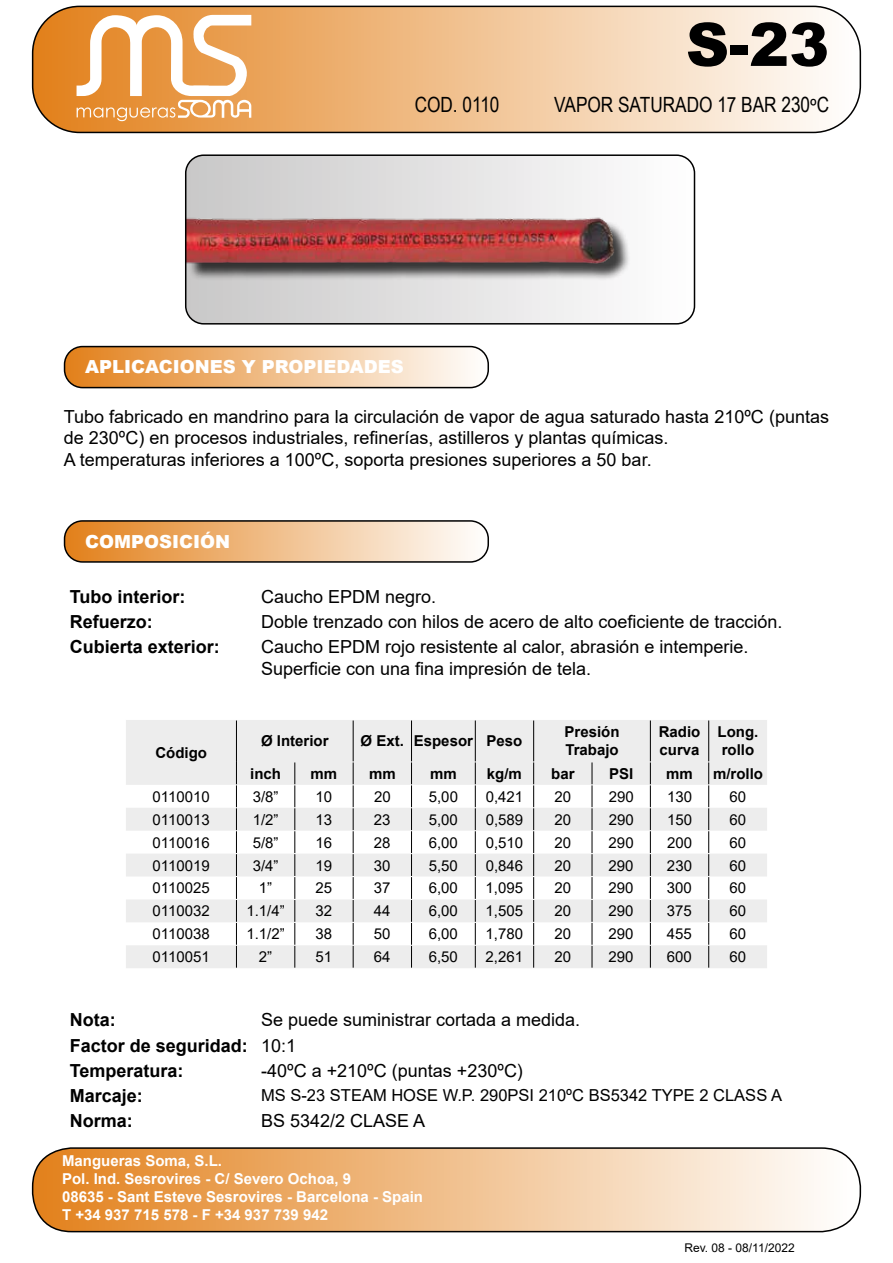
<style>
.page{position:relative;width:893px;height:1263px;background:#fff}
.page>*{position:absolute;margin:0;border:0;box-sizing:border-box;transform-origin:0 0}
.t1{font:900 60px "Arial";color:#000}
.t2{font:21px "Arial Narrow";color:#000}
.t3{font:18px/21.6px "Arial";color:#000}
.t4{font:700 18px "Arial";color:#000}
.t5{font:900 18px "Arial";color:#fff}
.t6{font:16.5px "Arial";color:#000}
.t7{font:15px "Arial";color:#000}
.t8{font:700 15px/18px "Arial";color:#fff}
.t9{font:700 15px/18px "Arial";color:#000}
.t10{font:12px "Arial";color:#000}
.s1{font-family:"Arial";font-size:18px}
.s2{font-weight:700}
</style>
<div class="page">
<img style="left:188px;top:157px;width:506px;height:165px">
<div style="left:185px;top:154px;width:510px;height:171px;border:2px solid #000;border-radius:18px"></div>
<svg style="left:65px;top:523px;width:423px;height:37px;background:#efbe8c"></svg>
<div style="left:64px;top:520px;width:425px;height:43px;border:2px solid #000;border-radius:18px"></div>
<svg style="left:33px;top:1148px;width:827px;height:83px;background:#f0c08e"></svg>
<div style="left:32px;top:1147px;width:829px;height:85px;border:2px solid #000;border-radius:39px"></div>
<svg style="left:65px;top:347px;width:423px;height:41px;background:#efbf8c"></svg>
<div style="left:64px;top:346px;width:425px;height:42px;border:2px solid #000;border-radius:18px"></div>
<svg style="left:33px;top:6px;width:827px;height:126px;background:#f2c99f"></svg>
<div style="left:32px;top:6px;width:829px;height:127px;border:2px solid #000;border-radius:47px"></div>
<svg style="left:77px;top:15px;width:174px;height:106px"></svg>
<svg style="left:126px;top:720px;width:641px;height:248px"></svg>
<p class="t2" style="left:415px;top:89px;width:86px">COD. 0110</p>
<h1 class="t1" style="left:686px;top:1px;width:145px">S-23</h1>
<p class="t2" style="left:554px;top:89px;width:276px">VAPOR SATURADO 17 BAR 230<span class="s1">º</span>C</p>
<p class="t5" style="left:85px;top:354px;width:320px">APLICACIONES Y PROPIEDADES</p>
<p class="t3" style="left:64px;top:405px;width:767px">Tubo fabricado en mandrino para la circulación de vapor de agua saturado hasta 210ºC (puntas de 230ºC) en procesos industriales, refinerías, astilleros y plantas químicas.<br>A temperaturas inferiores a 100ºC, soporta presiones superiores a 50 bar.</p>
<p class="t5" style="left:85px;top:528px;width:146px">COMPOSICIÓN</p>
<p class="t4" style="left:70px;top:584px;width:117px">Tubo interior:</p>
<p class="t3" style="left:261px;top:586px;width:177px">Caucho EPDM negro.</p>
<p class="t4" style="left:70px;top:609px;width:84px">Refuerzo:</p>
<p class="t3" style="left:261px;top:611px;width:523px">Doble trenzado con hilos de acero de alto coeficiente de tracción.</p>
<p class="t4" style="left:70px;top:634px;width:152px">Cubierta exterior:</p>
<p class="t3" style="left:261px;top:636px;width:489px">Caucho EPDM rojo resistente al calor, abrasión e intemperie.<br>Superficie con una fina impresión de tela.</p>
<p class="t9" style="left:155px;top:744px;width:53px">Código</p>
<p class="t9" style="left:261px;top:732px;width:69px">Ø Interior</p>
<p class="t9" style="left:361px;top:732px;width:163px">Ø Ext. Espesor Peso</p>
<p class="t9" style="left:564px;top:723px;width:57px">Presión<br>Trabajo</p>
<p class="t9" style="left:659px;top:723px;width:43px">Radio curva</p>
<p class="t9" style="left:718px;top:723px;width:42px">Long. rollo</p>
<p class="t9" style="left:250px;top:765px;width:32px">inch</p>
<p class="t9" style="left:311px;top:765px;width:28px">mm</p>
<p class="t9" style="left:369px;top:765px;width:28px">mm</p>
<p class="t9" style="left:430px;top:765px;width:28px">mm</p>
<p class="t9" style="left:487px;top:765px;width:37px">kg/m</p>
<p class="t9" style="left:551px;top:765px;width:25px">bar</p>
<p class="t9" style="left:609px;top:765px;width:26px">PSI</p>
<p class="t9" style="left:666px;top:765px;width:28px">mm</p>
<p class="t9" style="left:713px;top:765px;width:52px">m/rollo</p>
<p class="t7" style="left:153px;top:786px;width:59px">0110010</p>
<p class="t7" style="left:253px;top:786px;width:27px">3/8”</p>
<p class="t7" style="left:316px;top:786px;width:18px">10</p>
<p class="t7" style="left:374px;top:786px;width:18px">20</p>
<p class="t7" style="left:429px;top:786px;width:31px">5,00</p>
<p class="t7" style="left:486px;top:786px;width:39px">0,421</p>
<p class="t7" style="left:554px;top:786px;width:18px">20</p>
<p class="t7" style="left:609px;top:786px;width:27px">290</p>
<p class="t7" style="left:667px;top:786px;width:27px">130</p>
<p class="t7" style="left:730px;top:786px;width:18px">60</p>
<p class="t7" style="left:153px;top:809px;width:59px">0110013</p>
<p class="t7" style="left:253px;top:809px;width:27px">1/2”</p>
<p class="t7" style="left:316px;top:809px;width:18px">13</p>
<p class="t7" style="left:374px;top:809px;width:18px">23</p>
<p class="t7" style="left:429px;top:809px;width:31px">5,00</p>
<p class="t7" style="left:486px;top:809px;width:39px">0,589</p>
<p class="t7" style="left:554px;top:809px;width:18px">20</p>
<p class="t7" style="left:609px;top:809px;width:27px">290</p>
<p class="t7" style="left:667px;top:809px;width:27px">150</p>
<p class="t7" style="left:730px;top:809px;width:18px">60</p>
<p class="t7" style="left:152px;top:832px;width:59px">0110016</p>
<p class="t7" style="left:253px;top:832px;width:27px">5/8”</p>
<p class="t7" style="left:316px;top:832px;width:18px">16</p>
<p class="t7" style="left:374px;top:832px;width:18px">28</p>
<p class="t7" style="left:429px;top:832px;width:31px">6,00</p>
<p class="t7" style="left:486px;top:832px;width:39px">0,510</p>
<p class="t7" style="left:554px;top:832px;width:18px">20</p>
<p class="t7" style="left:609px;top:832px;width:27px">290</p>
<p class="t7" style="left:667px;top:832px;width:27px">200</p>
<p class="t7" style="left:730px;top:832px;width:18px">60</p>
<p class="t7" style="left:152px;top:855px;width:59px">0110019</p>
<p class="t7" style="left:253px;top:855px;width:27px">3/4”</p>
<p class="t7" style="left:316px;top:855px;width:18px">19</p>
<p class="t7" style="left:374px;top:855px;width:18px">30</p>
<p class="t7" style="left:429px;top:855px;width:31px">5,50</p>
<p class="t7" style="left:486px;top:855px;width:39px">0,846</p>
<p class="t7" style="left:554px;top:855px;width:18px">20</p>
<p class="t7" style="left:609px;top:855px;width:27px">290</p>
<p class="t7" style="left:667px;top:855px;width:27px">230</p>
<p class="t7" style="left:730px;top:855px;width:18px">60</p>
<p class="t7" style="left:152px;top:878px;width:59px">0110025</p>
<p class="t7" style="left:259px;top:878px;width:15px">1”</p>
<p class="t7" style="left:316px;top:878px;width:18px">25</p>
<p class="t7" style="left:374px;top:878px;width:18px">37</p>
<p class="t7" style="left:429px;top:878px;width:31px">6,00</p>
<p class="t7" style="left:486px;top:878px;width:39px">1,095</p>
<p class="t7" style="left:554px;top:878px;width:18px">20</p>
<p class="t7" style="left:609px;top:878px;width:27px">290</p>
<p class="t7" style="left:667px;top:878px;width:27px">300</p>
<p class="t7" style="left:730px;top:878px;width:18px">60</p>
<p class="t7" style="left:152px;top:901px;width:59px">0110032</p>
<p class="t7" style="left:246px;top:901px;width:40px">1.1/4”</p>
<p class="t7" style="left:316px;top:901px;width:18px">32</p>
<p class="t7" style="left:374px;top:901px;width:18px">44</p>
<p class="t7" style="left:429px;top:901px;width:31px">6,00</p>
<p class="t7" style="left:486px;top:901px;width:39px">1,505</p>
<p class="t7" style="left:554px;top:901px;width:18px">20</p>
<p class="t7" style="left:609px;top:901px;width:27px">290</p>
<p class="t7" style="left:667px;top:901px;width:27px">375</p>
<p class="t7" style="left:730px;top:901px;width:18px">60</p>
<p class="t7" style="left:152px;top:924px;width:59px">0110038</p>
<p class="t7" style="left:246px;top:924px;width:40px">1.1/2”</p>
<p class="t7" style="left:316px;top:924px;width:18px">38</p>
<p class="t7" style="left:374px;top:924px;width:18px">50</p>
<p class="t7" style="left:429px;top:924px;width:31px">6,00</p>
<p class="t7" style="left:486px;top:924px;width:39px">1,780</p>
<p class="t7" style="left:554px;top:924px;width:18px">20</p>
<p class="t7" style="left:609px;top:924px;width:27px">290</p>
<p class="t7" style="left:667px;top:924px;width:27px">455</p>
<p class="t7" style="left:729px;top:924px;width:18px">60</p>
<p class="t7" style="left:152px;top:947px;width:59px">0110051</p>
<p class="t7" style="left:259px;top:947px;width:15px">2”</p>
<p class="t7" style="left:316px;top:947px;width:18px">51</p>
<p class="t7" style="left:374px;top:947px;width:18px">64</p>
<p class="t7" style="left:429px;top:947px;width:31px">6,50</p>
<p class="t7" style="left:486px;top:947px;width:39px">2,261</p>
<p class="t7" style="left:554px;top:947px;width:18px">20</p>
<p class="t7" style="left:609px;top:947px;width:27px">290</p>
<p class="t7" style="left:667px;top:947px;width:27px">600</p>
<p class="t7" style="left:729px;top:947px;width:18px">60</p>
<p class="t3" style="left:70px;top:1007px;width:512px;line-height:25px;text-indent:191px">Se puede suministrar cortada a medida.<br><span class="s2">Factor de seguridad:</span> 10:1<br><span class="s2">Temperatura:</span></p>
<p class="t4" style="left:70px;top:1007px;width:47px">Nota:</p>
<p class="t3" style="left:261px;top:1059px;width:263px">-40ºC a +210ºC (puntas +230ºC)</p>
<p class="t4" style="left:70px;top:1083px;width:75px">Marcaje:</p>
<p class="t6" style="left:261px;top:1083px;width:522px">MS S-23 STEAM HOSE W.P. 290PSI 210ºC BS5342 TYPE 2 CLASS A</p>
<p class="t4" style="left:70px;top:1108px;width:64px">Norma:</p>
<p class="t3" style="left:261px;top:1109px;width:166px">BS 5342/2 CLASE A</p>
<p class="t8" style="left:62px;top:1152px;width:362px">Mangueras Soma, S.L.<br>Pol. Ind. Sesrovires - C/ Severo Ochoa, 9<br>08635 - Sant Esteve Sesrovires - Barcelona - Spain T +34 937 715 578 - F +34 937 739 942</p>
<p class="t10" style="left:684px;top:1239px;width:112px">Rev. 08 - 08/11/2022</p>
</div>
